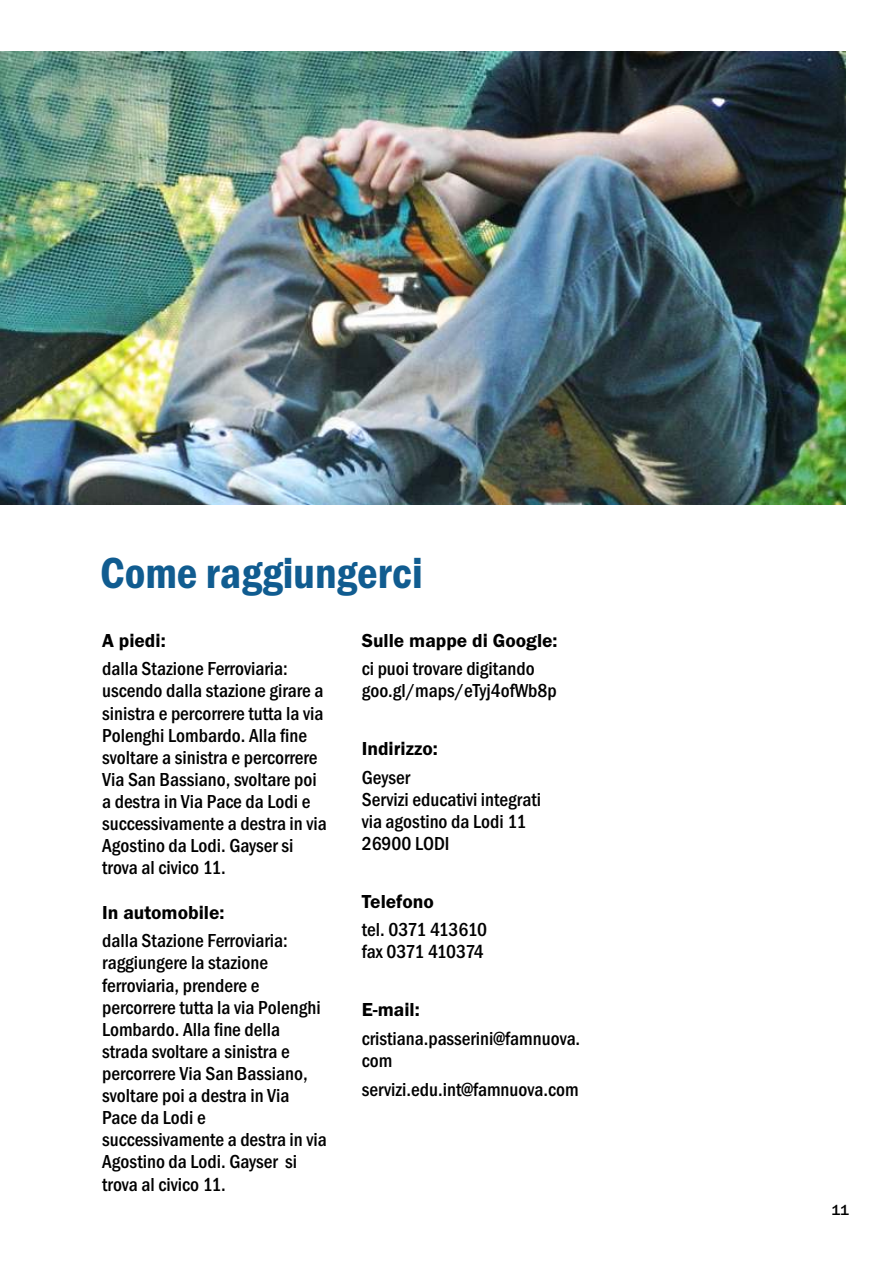
<style>
.page{position:relative;width:893px;height:1263px;background:#fff}
.page>*{position:absolute;margin:0;border:0;box-sizing:border-box;transform-origin:0 0}
.t1{font:600 condensed 45px "Franklin Gothic";color:#105c90}
.t2{font:500 condensed 19.5px/22px "Franklin Gothic";color:#000}
.t3{font:600 19.5px "Franklin Gothic";color:#000}
.t4{font:500 condensed 19.5px/22px "Franklin Gothic";letter-spacing:-.035em;color:#000}
.t5{font:500 15px "Franklin Gothic";color:#000}
</style>
<div class="page">
<img style="left:0;top:52px;width:846px;height:453px">
<h1 class="t1" style="left:100px;top:557px;width:324px">Come raggiungerci</h1>
<p class="t3" style="left:102px;top:633px;width:65px">A piedi:</p>
<p class="t2" style="left:102px;top:659px;width:226px">dalla Stazione Ferroviaria: uscendo dalla stazione girare a sinistra e percorrere tutta la via<br>Polenghi Lombardo. Alla fine svoltare a sinistra e percorrere<br>Via San Bassiano, svoltare poi a destra in Via Pace da Lodi e successivamente a destra in via<br>Agostino da Lodi. Gayser si trova al civico 11.</p>
<p class="t3" style="left:102px;top:905px;width:124px">In automobile:</p>
<p class="t2" style="left:102px;top:931px;width:226px">dalla Stazione Ferroviaria: raggiungere la stazione ferroviaria, prendere e percorrere tutta la via Polenghi<br>Lombardo. Alla fine della strada svoltare a sinistra e percorrere Via San Bassiano, svoltare poi a destra in Via<br>Pace da Lodi e successivamente a destra in via<br>Agostino da Lodi. Gayser si trova al civico 11.</p>
<p class="t3" style="left:362px;top:633px;width:197px">Sulle mappe di Google:</p>
<p class="t2" style="left:362px;top:659px;width:197px">ci puoi trovare digitando goo.gl/maps/eTyj4ofWb8p</p>
<p class="t3" style="left:362px;top:741px;width:78px">Indirizzo:</p>
<p class="t2" style="left:362px;top:768px;width:181px">Geyser<br>Servizi educativi integrati via agostino da Lodi 11<br>26900 LODI</p>
<p class="t3" style="left:362px;top:894px;width:74px">Telefono</p>
<p class="t4" style="left:362px;top:920px;width:127px">tel. 0371 413610 fax 0371 410374</p>
<p class="t3" style="left:362px;top:1002px;width:60px">E-mail:</p>
<p class="t2" style="left:362px;top:1029px;width:220px">cristiana.passerini@famnuova. com</p>
<p class="t2" style="left:362px;top:1079px;width:218px">servizi.edu.int@famnuova.com</p>
<p class="t5" style="left:831px;top:1204px;width:19px">11</p>
</div>
